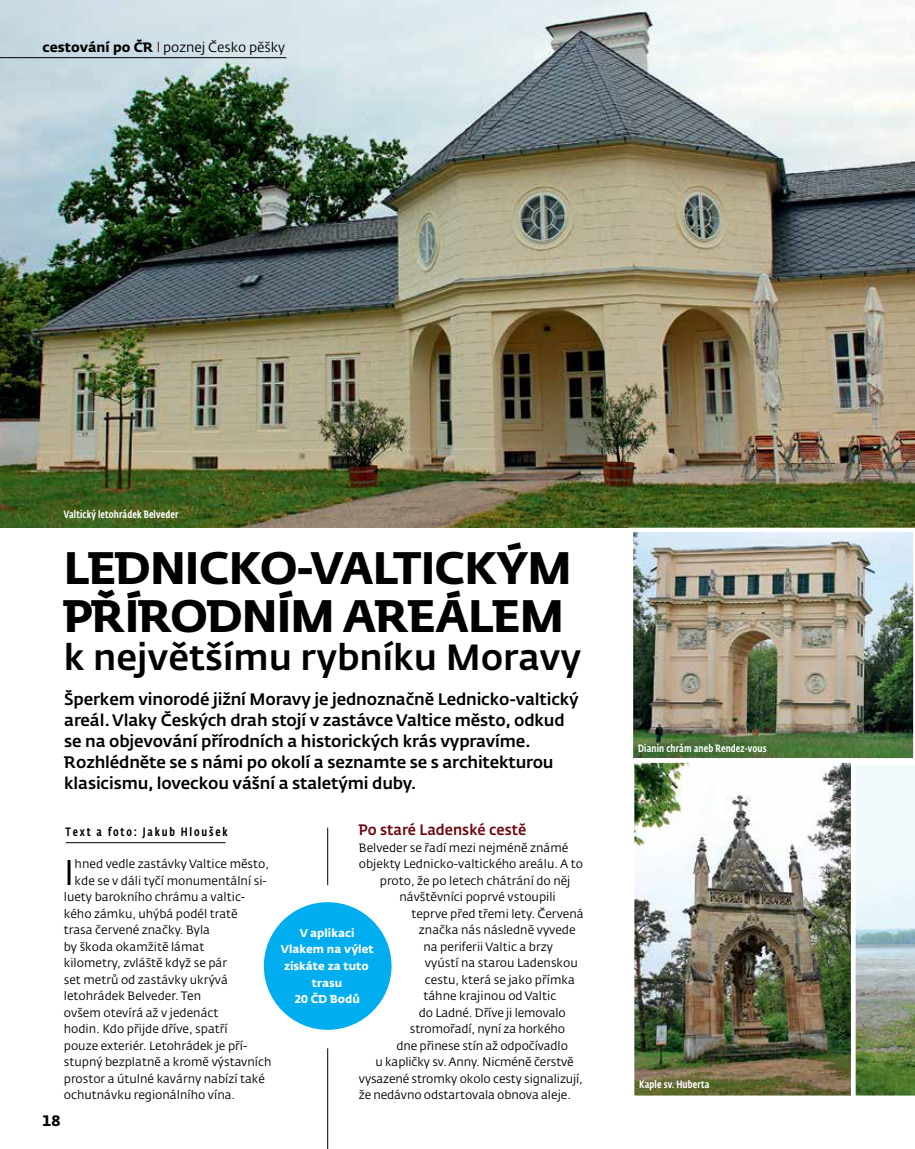
<style>
.page{position:relative;width:915px;height:1149px;background:#fff}
.page>*{position:absolute;margin:0;border:0;box-sizing:border-box;transform-origin:0 0}
.t1{font:700 45px/48px "CD Fedra";letter-spacing:-.02em;color:#000}
.t2{font:500 36px "CD Fedra";color:#000}
.t3{font:35.4px "CD Fedra";color:#000}
.t4{font:500 16.5px/21px "CD Fedra";letter-spacing:-.01em;color:#000}
.t5{font:500 15px "CD Fedra";color:#6e0610;scale:.95 1}
.t6{font:700 15px "CD Fedra";color:#000}
.t7{font:13.5px "CD Fedra";color:#000}
.t8{font:12px "CD Fedra";color:#000}
.t9{font:500 12px "CD Fedra Cond Pro";letter-spacing:.15em;color:#000}
.t10{font:700 11.25px/16.5px "CD Fedra";color:#fff;text-align:center}
.t11{font:500 10.5px "CD Fedra Cond Pro";letter-spacing:.01em;color:#fff}
.s1{font-weight:700}
.s2{color:#6e0610}
</style>
<div class="page">
<img style="left:0;top:0;width:914px;height:527px">
<img style="left:628px;top:527px;width:222px;height:231px">
<img style="left:634px;top:763px;width:216px;height:331px">
<div style="left:629px;top:758px;width:226px;height:341px;border:4px solid #fff"></div>
<img style="left:850px;top:396px;width:65px;height:703px">
<hr style="left:0;top:57px;width:286px;height:1px;background:#000">
<hr style="left:327px;top:1047px;width:1px;height:101px;background:#000">
<hr style="left:327px;top:827px;width:1px;height:57px;background:#000">
<div style="left:264px;top:901px;width:127px;height:128px;background:#00aeef;border-radius:50%"></div>
<hr style="left:66px;top:842px;width:159px;height:1px;background:#000">
<p class="t7" style="left:43px;top:40px;width:244px"><span class="s1">cestování po ČR</span> <span class="s2">l</span> poznej Česko pěšky</p>
<p class="t11" style="left:64px;top:508px;width:116px">Valtický letohrádek Belveder</p>
<p class="t1" style="left:64px;top:543px;width:509px">LEDNICKO-VALTICKÝM<br>PŘÍRODNÍM AREÁLEM</p>
<p class="t2" style="left:64px;top:634px;width:519px">k největšímu rybníku Moravy</p>
<p class="t4" style="left:64px;top:688px;width:516px">Šperkem vinorodé jižní Moravy je jednoznačně Lednicko-valtický areál. Vlaky Českých drah stojí v zastávce Valtice město, odkud se na objevování přírodních a historických krás vypravíme.<br>Rozhlédněte se s námi po okolí a seznamte se s architekturou klasicismu, loveckou vášní a staletými duby.</p>
<p class="t9" style="left:66px;top:824px;width:163px">Text a foto: Jakub Hloušek</p>
<p class="t5" style="left:359px;top:820px;width:178px">Po staré Ladenské cestě</p>
<p class="t8" style="left:359px;top:840px;width:211px">Belveder se řadí mezi nejméně známé</p>
<p class="t8" style="left:359px;top:856px;width:225px">objekty Lednicko-valtického areálu. A to</p>
<p class="t8" style="left:380px;top:873px;width:192px">proto, že po letech chátrání do něj</p>
<p class="t8" style="left:399px;top:889px;width:158px">návštěvníci poprvé vstoupili</p>
<p class="t8" style="left:411px;top:906px;width:174px">teprve před třemi lety. Červená</p>
<p class="t8" style="left:419px;top:922px;width:158px">značka nás následně vyvede</p>
<p class="t8" style="left:423px;top:939px;width:131px">na periferii Valtic a brzy</p>
<p class="t8" style="left:425px;top:955px;width:154px">vyústí na starou Ladenskou</p>
<p class="t8" style="left:425px;top:972px;width:151px">cestu, která se jako přímka</p>
<p class="t8" style="left:423px;top:988px;width:134px">táhne krajinou od Valtic</p>
<p class="t8" style="left:419px;top:1005px;width:148px">do Ladné. Dříve ji lemovalo</p>
<p class="t8" style="left:410px;top:1021px;width:156px">stromořadí, nyní za horkého</p>
<p class="t8" style="left:396px;top:1038px;width:173px">dne přinese stín až odpočívadlo</p>
<p class="t8" style="left:375px;top:1054px;width:200px">u kapličky sv. Anny. Nicméně čerstvě</p>
<p class="t8" style="left:359px;top:1071px;width:225px">vysazené stromky okolo cesty signalizují,</p>
<p class="t8" style="left:359px;top:1087px;width:214px">že nedávno odstartovala obnova aleje.</p>
<p class="t3" style="left:64px;top:851px;width:12px">I</p>
<p class="t8" style="left:75px;top:856px;width:196px">hned vedle zastávky Valtice město,</p>
<p class="t8" style="left:75px;top:873px;width:194px">kde se v dáli tyčí monumentální si-</p>
<p class="t8" style="left:64px;top:889px;width:183px">luety barokního chrámu a valtic-</p>
<p class="t8" style="left:64px;top:906px;width:175px">kého zámku, uhýbá podél tratě</p>
<p class="t8" style="left:64px;top:922px;width:148px">trasa červené značky. Byla</p>
<p class="t8" style="left:64px;top:939px;width:142px">by škoda okamžitě lámat</p>
<p class="t8" style="left:64px;top:955px;width:165px">kilometry, zvláště když se pár</p>
<p class="t8" style="left:64px;top:972px;width:166px">set metrů od zastávky ukrývá</p>
<p class="t8" style="left:64px;top:988px;width:139px">letohrádek Belveder. Ten</p>
<p class="t8" style="left:64px;top:1005px;width:156px">ovšem otevírá až v jedenáct</p>
<p class="t8" style="left:64px;top:1021px;width:165px">hodin. Kdo přijde dříve, spatří</p>
<p class="t8" style="left:64px;top:1038px;width:185px">pouze exteriér. Letohrádek je pří-</p>
<p class="t8" style="left:64px;top:1054px;width:209px">stupný bezplatně a kromě výstavních</p>
<p class="t8" style="left:64px;top:1071px;width:203px">prostor a útulné kavárny nabízí také</p>
<p class="t8" style="left:64px;top:1087px;width:173px">ochutnávku regionálního vína.</p>
<p class="t10" style="left:280px;top:924px;width:94px">V aplikaci<br>Vlakem na výlet získáte za tuto trasu<br>20 ČD Bodů</p>
<p class="t6" style="left:43px;top:1110px;width:19px">18</p>
<p class="t11" style="left:638px;top:742px;width:130px">Dianin chrám aneb Rendez-vous</p>
<p class="t11" style="left:639px;top:1077px;width:72px">Kaple sv. Huberta</p>
</div>
